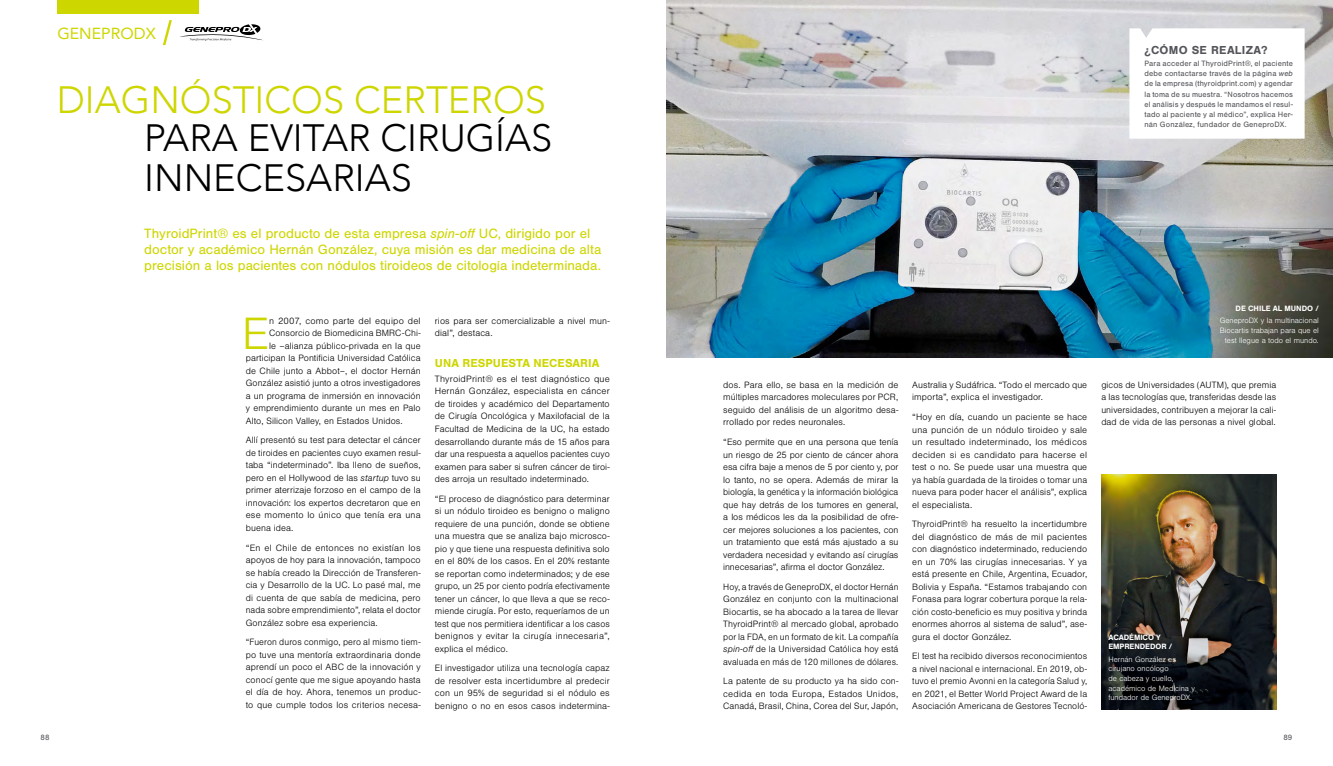
<style>
.page{position:relative;width:1333px;height:766px;background:#fff}
.page>*{position:absolute;margin:0;border:0;box-sizing:border-box;transform-origin:0 0}
.t1{font:300 47px "Nimbus San";color:#ced600}
.t2{font:300 38px/40px "Avenir";color:#000}
.t3{font:300 38px "Avenir";color:#ced600}
.t4{font:16px "Avenir";color:#ced600}
.t5{font:14px/16px "Nimbus San";color:#ced600}
.t6{font:700 12px "Nimbus San";letter-spacing:.005em;color:#ced600}
.t7{font:700 12px "Nimbus San";letter-spacing:.02em;color:#54555a}
.t8{font:300 9.5px/12.5px "Nimbus San";letter-spacing:.01em;color:#000;text-align:justify}
.t9{font:8px/10px "Nimbus San";letter-spacing:.015em;color:#54555a;text-align:justify}
.t10{font:300 8px/9.6px "Nimbus San";color:#fff;text-align:right}
.t11{font:700 8px/9.6px "Nimbus San";letter-spacing:-.01em;color:#fff}
.s1{font-style:italic}
</style>
<div class="page">
<img style="left:666px;top:0;width:666px;height:357px">
<svg style="left:1129px;top:28px;width:175px;height:111px"></svg>
<img style="left:1101px;top:474px;width:175px;height:235px">
<svg style="left:180px;top:24px;width:83px;height:17px"></svg>
<svg style="left:163px;top:20px;width:9px;height:25px"></svg>
<div style="left:57px;top:0;width:141px;height:13px;background:#ced600"></div>
<h3 class="t4" style="left:57px;top:21px;width:100px">GENEPRODX</h3>
<h2 class="t3" style="left:57px;top:77px;width:490px">DIAGNÓSTICOS CERTEROS</h2>
<h2 class="t2" style="left:144px;top:118px;width:409px">PARA EVITAR CIRUGÍAS<br>INNECESARIAS</h2>
<h3 class="t5" style="left:144px;top:225px;width:458px">ThyroidPrint® es el producto de esta empresa <span class="s1">spin-off</span> UC, dirigido por el doctor y académico Hernán González, cuya misión es dar medicina de alta precisión a los pacientes con nódulos tiroideos de citología indeterminada.</h3>
<h1 class="t1" style="left:242px;top:308px;width:29px">E</h1>
<p class="t8" style="left:269px;top:314px;width:153px">n 2007, como parte del equipo del</p>
<p class="t8" style="left:269px;top:327px;width:153px">Consorcio de Biomedicina BMRC-Chi-</p>
<p class="t8" style="left:269px;top:339px;width:153px">le –alianza público-privada en la que</p>
<p class="t8" style="left:246px;top:352px;width:176px">participan la Pontificia Universidad Católica</p>
<p class="t8" style="left:246px;top:364px;width:176px">de Chile junto a Abbot–, el doctor Hernán</p>
<p class="t8" style="left:246px;top:377px;width:176px">González asistió junto a otros investigadores</p>
<p class="t8" style="left:246px;top:389px;width:176px">a un programa de inmersión en innovación</p>
<p class="t8" style="left:246px;top:402px;width:176px">y emprendimiento durante un mes en Palo</p>
<p class="t8" style="left:246px;top:414px;width:158px">Alto, Silicon Valley, en Estados Unidos.</p>
<p class="t8" style="left:246px;top:434px;width:176px">Allí presentó su test para detectar el cáncer de tiroides en pacientes cuyo examen resul&shy;taba “indeterminado”. Iba lleno de sueños, pero en el Hollywood de las <span class="s1">startup</span> tuvo su primer aterrizaje forzoso en el campo de la innovación: los expertos decretaron que en ese momento lo único que tenía era una buena idea.</p>
<p class="t8" style="left:246px;top:541px;width:176px">“En el Chile de entonces no existían los apoyos de hoy para la innovación, tampoco se había creado la Dirección de Transferen&shy;cia y Desarrollo de la UC. Lo pasé mal, me di cuenta de que sabía de medicina, pero nada sobre emprendimiento”, relata el doctor González sobre esa experiencia.</p>
<p class="t8" style="left:246px;top:636px;width:176px">“Fueron duros conmigo, pero al mismo tiem&shy;po tuve una mentoría extraordinaria donde aprendí un poco el ABC de la innovación y conocí gente que me sigue apoyando hasta el día de hoy. Ahora, tenemos un produc&shy;to que cumple todos los criterios necesa-</p>
<p class="t8" style="left:435px;top:314px;width:176px">rios para ser comercializable a nivel mun&shy;dial”, destaca.</p>
<p class="t6" style="left:435px;top:356px;width:166px">UNA RESPUESTA NECESARIA</p>
<p class="t8" style="left:435px;top:373px;width:176px">ThyroidPrint® es el test diagnóstico que Hernán González, especialista en cáncer de tiroides y académico del Departamento de Cirugía Oncológica y Maxilofacial de la Facultad de Medicina de la UC, ha estado desarrollando durante más de 15 años para dar una respuesta a aquellos pacientes cuyo examen para saber si sufren cáncer de tiroi&shy;des arroja un resultado indeterminado.</p>
<p class="t8" style="left:435px;top:492px;width:176px">“El proceso de diagnóstico para determinar si un nódulo tiroideo es benigno o maligno requiere de una punción, donde se obtiene una muestra que se analiza bajo microsco&shy;pio y que tiene una respuesta definitiva solo en el 80% de los casos. En el 20% restante se reportan como indeterminados; y de ese grupo, un 25 por ciento podría efectivamente tener un cáncer, lo que lleva a que se reco&shy;miende cirugía. Por esto, requeríamos de un test que nos permitiera identificar a los casos benignos y evitar la cirugía innecesaria”, explica el médico.</p>
<p class="t8" style="left:435px;top:662px;width:176px">El investigador utiliza una tecnología capaz de resolver esta incertidumbre al predecir con un 95% de seguridad si el nódulo es benigno o no en esos casos indetermina-</p>
<p class="t7" style="left:1144px;top:43px;width:124px">¿CÓMO SE REALIZA?</p>
<p class="t9" style="left:1144px;top:59px;width:150px">Para acceder al ThyroidPrint®, el paciente debe contactarse través de la página <span class="s1">web </span>de la empresa (thyroidprint.com) y agendar la toma de su muestra. “Nosotros hacemos el análisis y después le mandamos el resul&shy;tado al paciente y al médico”, explica Her&shy;nán González, fundador de GeneproDX.</p>
<p class="t11" style="left:1235px;top:303px;width:85px">DE CHILE AL MUNDO /</p>
<p class="t10" style="left:1219px;top:316px;width:101px">GeneproDX y la multinacional<br>Biocartis trabajan para que el test llegue a todo el mundo.</p>
<p class="t8" style="left:723px;top:378px;width:177px">dos. Para ello, se basa en la medición de múltiples marcadores moleculares por PCR, seguido del análisis de un algoritmo desa&shy;rrollado por redes neuronales.</p>
<p class="t8" style="left:723px;top:436px;width:177px">“Eso permite que en una persona que tenía un riesgo de 25 por ciento de cáncer ahora esa cifra baje a menos de 5 por ciento y, por lo tanto, no se opera. Además de mirar la biología, la genética y la información biológica que hay detrás de los tumores en general, a los médicos les da la posibilidad de ofre&shy;cer mejores soluciones a los pacientes, con un tratamiento que está más ajustado a su verdadera necesidad y evitando así cirugías innecesarias”, afirma el doctor González.</p>
<p class="t8" style="left:723px;top:580px;width:177px">Hoy, a través de GeneproDX, el doctor Hernán González en conjunto con la multinacional Biocartis, se ha abocado a la tarea de llevar ThyroidPrint® al mercado global, aprobado por la FDA, en un formato de kit. La compañía <span class="s1">spin-off</span> de la Universidad Católica hoy está avaluada en más de 120 millones de dólares.</p>
<p class="t8" style="left:723px;top:675px;width:177px">La patente de su producto ya ha sido con&shy;cedida en toda Europa, Estados Unidos, Canadá, Brasil, China, Corea del Sur, Japón,</p>
<p class="t8" style="left:912px;top:378px;width:176px">Australia y Sudáfrica. “Todo el mercado que importa”, explica el investigador.</p>
<p class="t8" style="left:912px;top:411px;width:176px">“Hoy en día, cuando un paciente se hace una punción de un nódulo tiroideo y sale un resultado indeterminado, los médicos deciden si es candidato para hacerse el test o no. Se puede usar una muestra que ya había guardada de la tiroides o tomar una nueva para poder hacer el análisis”, explica el especialista.</p>
<p class="t8" style="left:912px;top:518px;width:176px">ThyroidPrint® ha resuelto la incertidumbre del diagnóstico de más de mil pacientes con diagnóstico indeterminado, reduciendo en un 70% las cirugías innecesarias. Y ya está presente en Chile, Argentina, Ecuador, Bolivia y España. “Estamos trabajando con Fonasa para lograr cobertura porque la rela&shy;ción costo-beneficio es muy positiva y brinda enormes ahorros al sistema de salud”, ase&shy;gura el doctor González.</p>
<p class="t8" style="left:912px;top:650px;width:176px">El test ha recibido diversos reconocimientos a nivel nacional e internacional. En 2019, ob&shy;tuvo el premio Avonni en la categoría Salud y, en 2021, el Better World Project Award de la Asociación Americana de Gestores Tecnoló-</p>
<p class="t8" style="left:1101px;top:378px;width:176px">gicos de Universidades (AUTM), que premia a las tecnologías que, transferidas desde las universidades, contribuyen a mejorar la cali&shy;dad de vida de las personas a nivel global.</p>
<p class="t11" style="left:1108px;top:632px;width:65px">ACADÉMICO Y<br>EMPRENDEDOR /</p>
<p class="t10" style="left:1108px;top:654px;width:88px;text-align:left">Hernán González es cirujano oncólogo<br>de cabeza y cuello, académico de Medicina y fundador de GeneproDX.</p>
<p class="t9" style="left:41px;top:731px;width:10px">88</p>
<p class="t9" style="left:1283px;top:732px;width:10px">89</p>
</div>
